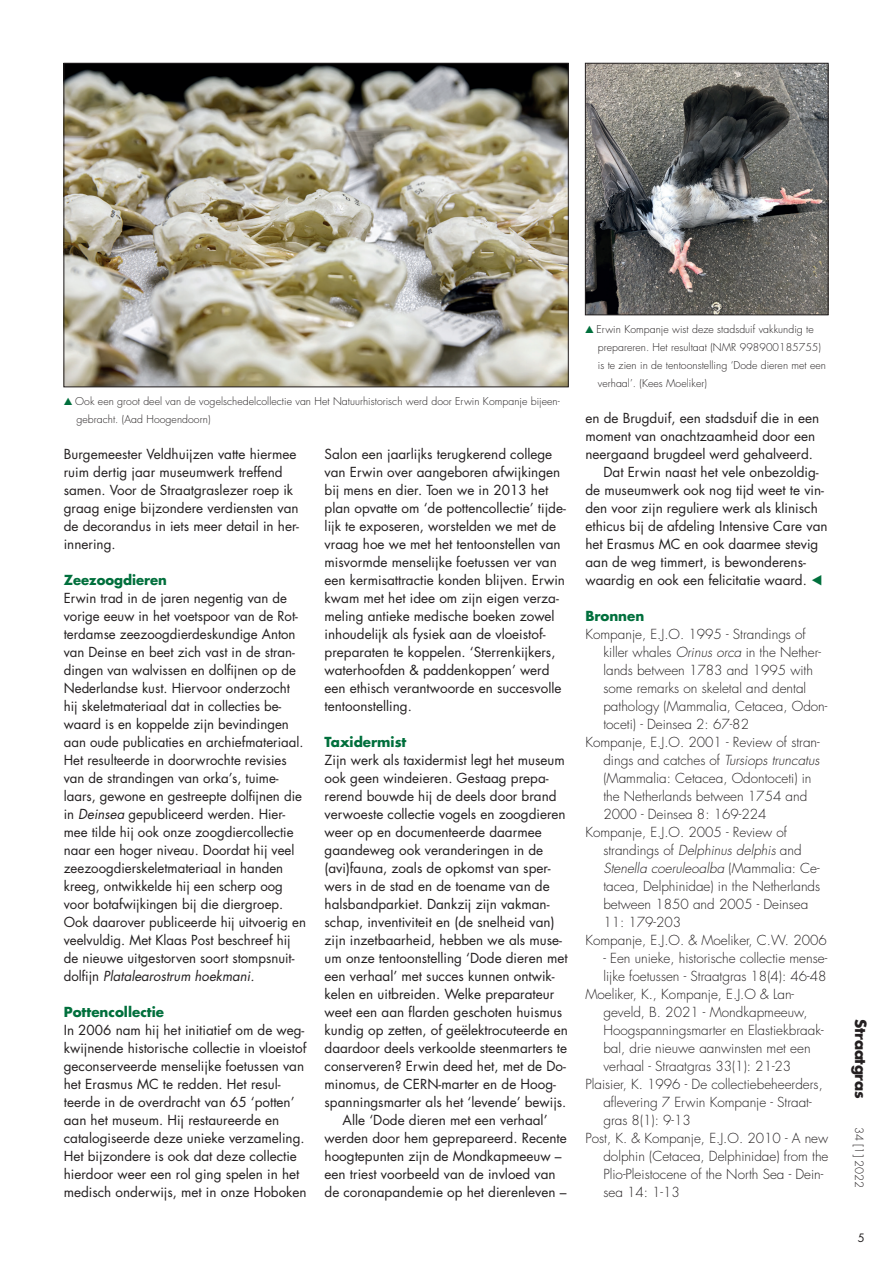
<style>
.page{position:relative;width:893px;height:1263px;background:#fff}
.page>*{position:absolute;margin:0;border:0;box-sizing:border-box;transform-origin:0 0}
.t1{font:700 15px "Futura Std";letter-spacing:-.02em;color:#231f20}
.t2{font:13.5px/18px "Futura Std";color:#231f20}
.t3{font:300 13.5px "Futura Std";color:#231f20}
.t4{font:italic 300 13.5px "Futura Std";color:#231f20}
.t5{font:700 13.5px "Futura Std";color:#006f3c}
.t6{font:300 11.25px "Futura Std";letter-spacing:-.02em;color:#231f20}
.t7{font:11.25px "Futura Std";color:#231f20}
.t8{font:300 10.5px/18px "Futura Std";letter-spacing:.005em;color:#231f20}
.s1{font-family:"European Pi Three";font-weight:400;color:#006f3c}
.s2{font-style:italic}
.s3{font-family:"European Pi Three";color:#006f3c}
.s4{font-style:normal}
</style>
<div class="page">
<img style="left:587px;top:65px;width:239px;height:248px">
<div style="left:585px;top:63px;width:243px;height:252px;border:1px solid #231f20"></div>
<img style="left:66px;top:65px;width:500px;height:320px">
<div style="left:64px;top:63px;width:504px;height:324px;border:1px solid #231f20"></div>
<p class="t8" style="left:77px;top:392px;width:485px;text-indent:-13px"><span class="s1">G</span> Ook een groot deel van de vogelschedelcollectie van Het Natuurhistorisch werd door Erwin Kompanje bijeen&shy;gebracht. (Aad Hoogendoorn)</p>
<p class="t2" style="left:64px;top:445px;width:237px">Burgemeester Veldhuijzen vatte hiermee ruim dertig jaar museumwerk treffend samen. Voor de Straatgraslezer roep ik graag enige bijzondere verdiensten van de decorandus in iets meer detail in her&shy;innering.</p>
<p class="t5" style="left:64px;top:571px;width:105px">Zeezoogdieren</p>
<p class="t2" style="left:64px;top:589px;width:244px">Erwin trad in de jaren negentig van de vorige eeuw in het voetspoor van de Rot&shy;terdamse zeezoogdierdeskundige Anton van Deinse en beet zich vast in de stran&shy;dingen van walvissen en dolfijnen op de Nederlandse kust. Hiervoor onderzocht hij skeletmateriaal dat in collecties be&shy;waard is en koppelde zijn bevindingen aan oude publicaties en archiefmateriaal.<br>Het resulteerde in doorwrochte revisies van de strandingen van orka’s, tuime&shy;laars, gewone en gestreepte dolfijnen die in <span class="s2">Deinsea</span> gepubliceerd werden. Hier&shy;mee tilde hij ook onze zoogdiercollectie naar een hoger niveau. Doordat hij veel zeezoogdierskeletmateriaal in handen kreeg, ontwikkelde hij een scherp oog voor botafwijkingen bij die diergroep.<br>Ook daarover publiceerde hij uitvoerig en veelvuldig. Met Klaas Post beschreef hij de nieuwe uitgestorven soort stompsnuit&shy;dolfijn <span class="s2">Platalearostrum hoekmani.</span></p>
<p class="t5" style="left:64px;top:1003px;width:102px">Pottencollectie</p>
<p class="t2" style="left:64px;top:1021px;width:244px">In 2006 nam hij het initiatief om de weg&shy;kwijnende historische collectie in vloeistof geconserveerde menselijke foetussen van het Erasmus MC te redden. Het resul&shy;teerde in de overdracht van 65 ‘potten’ aan het museum. Hij restaureerde en catalogiseerde deze unieke verzameling.<br>Het bijzondere is ook dat deze collectie hierdoor weer een rol ging spelen in het medisch onderwijs, met in onze Hoboken</p>
<p class="t2" style="left:325px;top:445px;width:243px">Salon een jaarlijks terugkerend college van Erwin over aangeboren afwijkingen bij mens en dier. Toen we in 2013 het plan opvatte om ‘de pottencollectie’ tijde&shy;lijk te exposeren, worstelden we met de vraag hoe we met het tentoonstellen van misvormde menselijke foetussen ver van een kermisattractie konden blijven. Erwin kwam met het idee om zijn eigen verza&shy;meling antieke medische boeken zowel inhoudelijk als fysiek aan de vloeistof&shy;preparaten te koppelen. ‘Sterrenkijkers, waterhoofden &amp; paddenkoppen’ werd een ethisch verantwoorde en succesvolle tentoonstelling.</p>
<p class="t5" style="left:325px;top:733px;width:83px">Taxidermist</p>
<p class="t2" style="left:325px;top:751px;width:242px">Zijn werk als taxidermist legt het museum</p>
<p class="t2" style="left:325px;top:769px;width:226px">ook geen windeieren. Gestaag prepa-</p>
<p class="t2" style="left:325px;top:787px;width:234px">rerend bouwde hij de deels door brand</p>
<p class="t2" style="left:325px;top:805px;width:243px">verwoeste collectie vogels en zoogdieren</p>
<p class="t2" style="left:325px;top:823px;width:219px">weer op en documenteerde daarmee</p>
<p class="t2" style="left:325px;top:841px;width:220px">gaandeweg ook veranderingen in de</p>
<p class="t2" style="left:325px;top:859px;width:227px">(avi)fauna, zoals de opkomst van sper-</p>
<p class="t2" style="left:325px;top:877px;width:227px">wers in de stad en de toename van de</p>
<p class="t2" style="left:325px;top:895px;width:226px">halsbandparkiet. Dankzij zijn vakman-</p>
<p class="t2" style="left:325px;top:913px;width:231px">schap, inventiviteit en (de snelheid van)</p>
<p class="t2" style="left:325px;top:931px;width:239px">zijn inzetbaarheid, hebben we als muse-</p>
<p class="t2" style="left:325px;top:949px;width:245px">um onze tentoonstelling ‘Dode dieren met</p>
<p class="t2" style="left:325px;top:967px;width:232px">een verhaal’ met succes kunnen ontwik-</p>
<p class="t2" style="left:325px;top:985px;width:231px">kelen en uitbreiden. Welke preparateur</p>
<p class="t2" style="left:325px;top:1003px;width:239px">weet een aan flarden geschoten huismus</p>
<p class="t2" style="left:325px;top:1021px;width:245px">kundig op zetten, of geëlektrocuteerde en</p>
<p class="t2" style="left:325px;top:1039px;width:244px">daardoor deels verkoolde steenmarters te</p>
<p class="t2" style="left:325px;top:1057px;width:243px">conserveren? Erwin deed het, met de Do-</p>
<p class="t2" style="left:325px;top:1075px;width:233px">minomus, de CERN-marter en de Hoog-</p>
<p class="t2" style="left:325px;top:1093px;width:243px">spanningsmarter als het ‘levende’ bewijs.</p>
<p class="t2" style="left:343px;top:1111px;width:206px">Alle ‘Dode dieren met een verhaal’</p>
<p class="t2" style="left:325px;top:1129px;width:244px">werden door hem geprepareerd. Recente</p>
<p class="t2" style="left:325px;top:1147px;width:239px">hoogtepunten zijn de Mondkapmeeuw –</p>
<p class="t2" style="left:325px;top:1165px;width:233px">een triest voorbeeld van de invloed van</p>
<p class="t2" style="left:325px;top:1183px;width:243px">de coronapandemie op het dierenleven –</p>
<p class="t8" style="left:598px;top:320px;width:230px;text-indent:-13px"><span class="s1">G</span> Erwin Kompanje wist deze stadsduif vakkundig te prepareren. Het resultaat (NMR 998900185755) is te zien in de tentoonstelling ‘Dode dieren met een verhaal’. (Kees Moeliker)</p>
<p class="t2" style="left:585px;top:409px;width:235px">en de Brugduif, een stadsduif die in een</p>
<p class="t2" style="left:585px;top:427px;width:231px">moment van onachtzaamheid door een</p>
<p class="t2" style="left:585px;top:445px;width:229px">neergaand brugdeel werd gehalveerd.</p>
<p class="t2" style="left:603px;top:463px;width:217px">Dat Erwin naast het vele onbezoldig-</p>
<p class="t2" style="left:585px;top:481px;width:240px">de museumwerk ook nog tijd weet te vin-</p>
<p class="t2" style="left:585px;top:499px;width:234px">den voor zijn reguliere werk als klinisch</p>
<p class="t2" style="left:585px;top:517px;width:244px">ethicus bij de afdeling Intensive Care van</p>
<p class="t2" style="left:585px;top:535px;width:234px">het Erasmus MC en ook daarmee stevig</p>
<p class="t2" style="left:585px;top:553px;width:222px">aan de weg timmert, is bewonderens-</p>
<p class="t2" style="left:585px;top:571px;width:238px">waardig en ook een felicitatie waard. <span class="s3">F</span></p>
<p class="t5" style="left:585px;top:607px;width:60px">Bronnen</p>
<p class="t3" style="left:585px;top:626px;width:222px">Kompanje, E.J.O. 1995 - Strandings of</p>
<p class="t3" style="left:603px;top:644px;width:219px">killer whales <span class="s2">Orinus orca</span> in the Nether-</p>
<p class="t3" style="left:603px;top:662px;width:211px">lands between 1783 and 1995 with</p>
<p class="t3" style="left:603px;top:680px;width:204px">some remarks on skeletal and dental</p>
<p class="t3" style="left:603px;top:698px;width:226px">pathology (Mammalia, Cetacea, Odon-</p>
<p class="t3" style="left:603px;top:716px;width:147px">toceti) - Deinsea 2: 67-82</p>
<p class="t3" style="left:585px;top:734px;width:236px">Kompanje, E.J.O. 2001 - Review of stran-</p>
<p class="t3" style="left:603px;top:752px;width:218px">dings and catches of <span class="s2">Tursiops truncatus</span></p>
<p class="t3" style="left:603px;top:770px;width:210px">(Mammalia: Cetacea, Odontoceti) in</p>
<p class="t3" style="left:603px;top:788px;width:205px">the Netherlands between 1754 and</p>
<p class="t3" style="left:603px;top:806px;width:165px">2000 - Deinsea 8: 169-224</p>
<p class="t3" style="left:585px;top:824px;width:203px">Kompanje, E.J.O. 2005 - Review of</p>
<p class="t4" style="left:603px;top:842px;width:200px"><span class="s4">strandings of</span> Delphinus delphis <span class="s4">and</span></p>
<p class="t4" style="left:603px;top:860px;width:218px">Stenella coeruleoalba <span class="s4">(Mammalia: Ce-</span></p>
<p class="t3" style="left:603px;top:878px;width:218px">tacea, Delphinidae) in the Netherlands</p>
<p class="t3" style="left:603px;top:896px;width:206px">between 1850 and 2005 - Deinsea</p>
<p class="t3" style="left:603px;top:914px;width:79px">11: 179-203</p>
<p class="t3" style="left:585px;top:932px;width:243px">Kompanje, E.J.O. &amp; Moeliker, C.W. 2006</p>
<p class="t3" style="left:603px;top:950px;width:225px">- Een unieke, historische collectie mense-</p>
<p class="t3" style="left:603px;top:968px;width:225px">lijke foetussen - Straatgras 18(4): 46-48</p>
<p class="t3" style="left:585px;top:986px;width:210px">Moeliker, K., Kompanje, E.J.O &amp; Lan-</p>
<p class="t3" style="left:603px;top:1004px;width:206px">geveld, B. 2021 - Mondkapmeeuw,</p>
<p class="t3" style="left:603px;top:1022px;width:222px">Hoogspanningsmarter en Elastiekbraak-</p>
<p class="t3" style="left:603px;top:1040px;width:209px">bal, drie nieuwe aanwinsten met een</p>
<p class="t3" style="left:603px;top:1058px;width:189px">verhaal - Straatgras 33(1): 21-23</p>
<p class="t3" style="left:585px;top:1076px;width:239px">Plaisier, K. 1996 - De collectiebeheerders,</p>
<p class="t3" style="left:603px;top:1094px;width:210px">aflevering 7 Erwin Kompanje - Straat-</p>
<p class="t3" style="left:603px;top:1112px;width:89px">gras 8(1): 9-13</p>
<p class="t3" style="left:585px;top:1130px;width:244px">Post, K. &amp; Kompanje, E.J.O. 2010 - A new</p>
<p class="t3" style="left:603px;top:1148px;width:227px">dolphin (Cetacea, Delphinidae) from the</p>
<p class="t3" style="left:603px;top:1166px;width:222px">Plio-Pleistocene of the North Sea - Dein-</p>
<p class="t3" style="left:603px;top:1183px;width:78px">sea 14: 1-13</p>
<p class="t1" style="left:871px;top:1019px;width:81px;rotate:90deg">Straatgras</p>
<p class="t6" style="left:866px;top:1127px;width:62px;rotate:90deg">34 [1] 2022</p>
<p class="t7" style="left:858px;top:1231px;width:8px">5</p>
</div>
